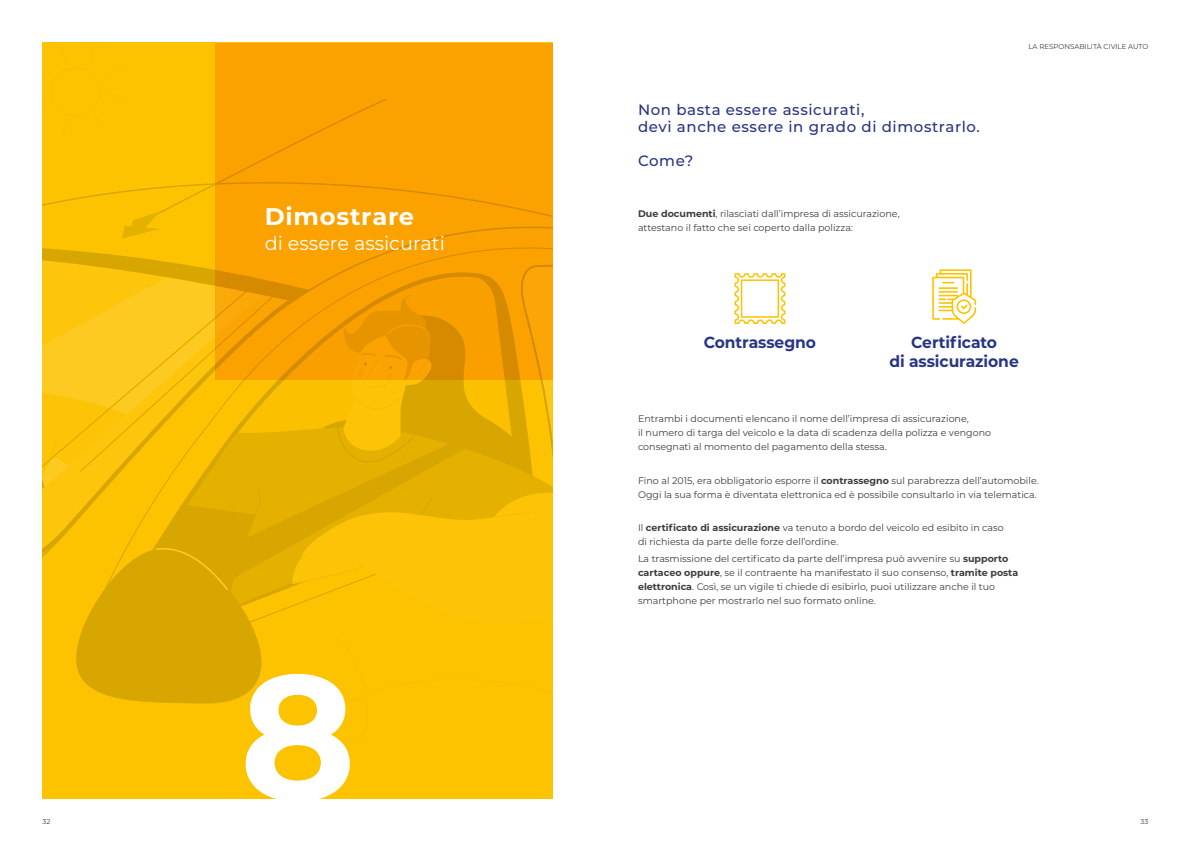
<style>
.page{position:relative;width:1191px;height:842px;background:#fff}
.page>*{position:absolute;margin:0;border:0;box-sizing:border-box;transform-origin:0 0}
.t1{font:700 176.4px "Montserrat";color:#fff}
.t2{font:700 24px "Montserrat";letter-spacing:.03em;color:#fff}
.t3{font:19.2px "Montserrat";color:#fff}
.t4{font:700 16px/18.4px "Montserrat";letter-spacing:-.005em;color:#283583;text-align:center}
.t5{font:500 15px/17px "Montserrat";letter-spacing:.04em;color:#283583}
.t6{font:9.5px/14px "Montserrat";color:#3c3c3b}
.t7{font:7px "Montserrat";color:#3c3c3b}
.s1{font-weight:700}
</style>
<div class="page">
<div style="left:43px;top:43px;width:510px;height:756px;background:#fdc300"></div>
<svg style="left:76px;top:651px;width:186px;height:53px;background:#dba900"></svg>
<div style="left:51px;top:67px;width:49px;height:50px;border:2px solid #f8b807;border-radius:50%"></div>
<svg style="left:43px;top:93px;width:510px;height:558px"></svg>
<svg style="left:291px;top:494px;width:262px;height:157px"></svg>
<svg style="left:208px;top:425px;width:298px;height:154px;fill:#e5b100"></svg>
<svg style="left:216px;top:43px;width:337px;height:336px;background:#f79f00"></svg>
<svg style="left:932px;top:269px;width:44px;height:55px"></svg>
<svg style="left:734px;top:273px;width:51px;height:51px"></svg>
<h2 class="t2" style="left:265px;top:199px;width:151px">Dimostrare</h2>
<h3 class="t3" style="left:265px;top:230px;width:182px">di essere assicurati</h3>
<h1 class="t1" style="left:239px;top:610px;width:118px">8</h1>
<h3 class="t5" style="left:638px;top:101px;width:343px">Non basta essere assicurati,<br>devi anche essere in grado di dimostrarlo.</h3>
<h3 class="t5" style="left:638px;top:152px;width:57px">Come?</h3>
<p class="t6" style="left:638px;top:206px;width:263px"><span class="s1">Due documenti</span>, rilasciati dall’impresa di assicurazione, attestano il fatto che sei coperto dalla polizza:</p>
<p class="t7" style="left:1028px;top:41px;width:122px">LA RESPONSABILITÀ CIVILE AUTO</p>
<h3 class="t4" style="left:704px;top:333px;width:114px">Contrassegno</h3>
<h3 class="t4" style="left:889px;top:333px;width:131px">Certificato<br>di assicurazione</h3>
<p class="t6" style="left:638px;top:411px;width:354px">Entrambi i documenti elencano il nome dell’impresa di assicurazione,<br>il numero di targa del veicolo e la data di scadenza della polizza e vengono consegnati al momento del pagamento della stessa.</p>
<p class="t6" style="left:638px;top:473px;width:402px">Fino al 2015, era obbligatorio esporre il <span class="s1">contrassegno</span> sul parabrezza dell’automobile.<br>Oggi la sua forma è diventata elettronica ed è possibile consultarlo in via telematica.</p>
<p class="t6" style="left:638px;top:521px;width:367px">Il <span class="s1">certificato di assicurazione</span> va tenuto a bordo del veicolo ed esibito in caso di richiesta da parte delle forze dell’ordine.</p>
<p class="t6" style="left:638px;top:551px;width:382px">La trasmissione del certificato da parte dell’impresa può avvenire su <span class="s1">supporto cartaceo oppure</span>, se il contraente ha manifestato il suo consenso, <span class="s1">tramite posta elettronica</span>. Così, se un vigile ti chiede di esibirlo, puoi utilizzare anche il tuo smartphone per mostrarlo nel suo formato online.</p>
<p class="t7" style="left:43px;top:817px;width:9px">32</p>
<p class="t7" style="left:1140px;top:817px;width:9px">33</p>
</div>
